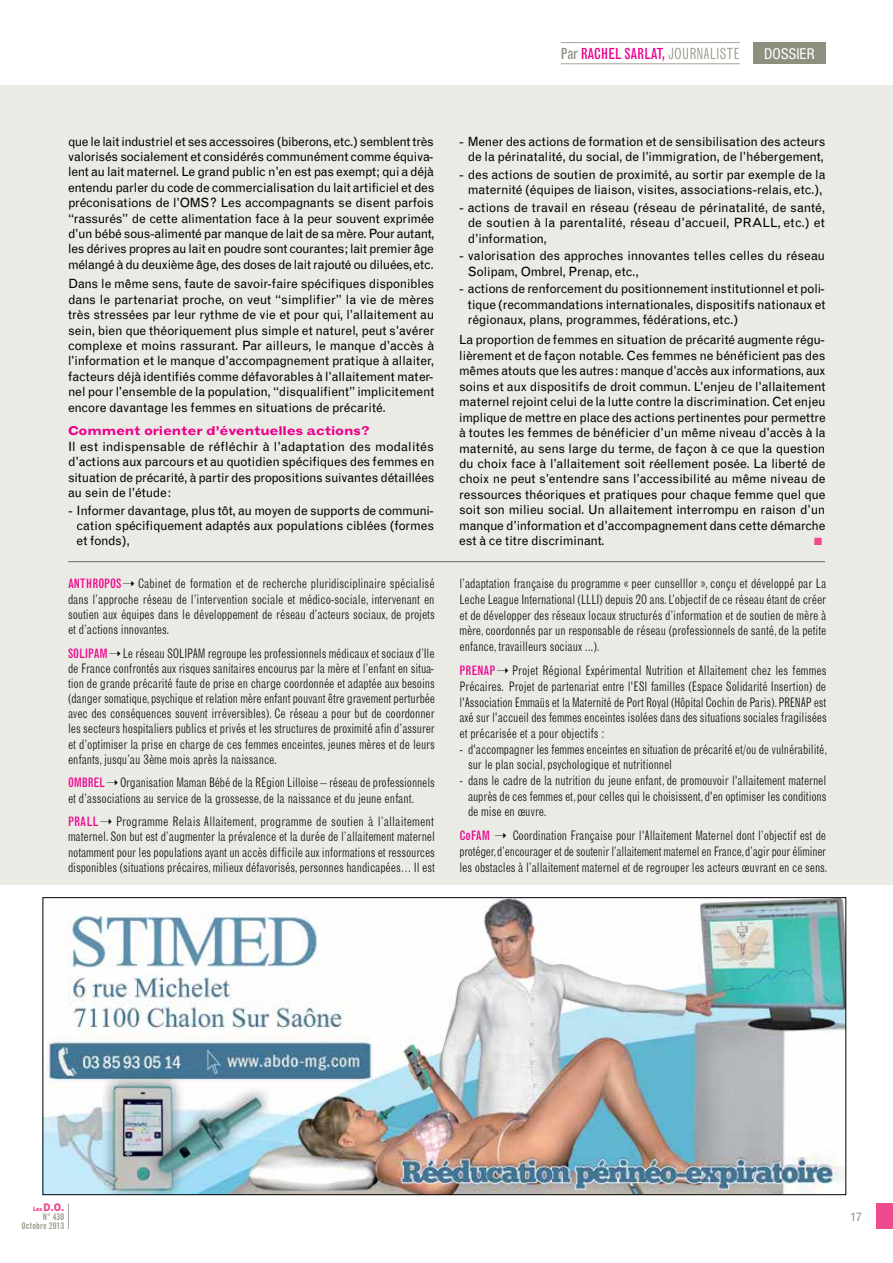
<style>
.page{position:relative;width:893px;height:1263px;background:#fff}
.page>*{position:absolute;margin:0;border:0;box-sizing:border-box;transform-origin:0 0}
.t1{font:condensed 15px "Grotesque";letter-spacing:-.02em;color:#ec008c}
.t2{font:condensed 15px "Helvetica Neue";letter-spacing:.01em;color:#fff}
.t3{font:12.75px/15.5px "Grotesque";letter-spacing:-.015em;color:#000;text-align:justify}
.t4{font:300 condensed 12.75px/15.1px "Grotesque";letter-spacing:-.01em;color:#000;text-align:justify}
.t5{font:700 expanded 12.75px "Grotesque";letter-spacing:-.015em;color:#ec008c}
.t6{font:condensed 12.75px "Grotesque";letter-spacing:-.005em;color:#ec008c}
.t7{font:condensed 12px "Helvetica Neue";color:#8c907f}
.t8{font:10.5px "Aller Display";color:#ef4a8d}
.t9{font:condensed 9px/9px "Grotesque";letter-spacing:.01em;color:#8c907f;text-align:right}
.s1{color:#8c907f}
.s2{font-weight:300;color:#8c907f}
.s3{font-weight:400;color:#ec008c}
.s4{font-size:6px}
</style>
<div class="page">
<div style="left:876px;top:1203px;width:16px;height:26px;background:#ef4a8d"></div>
<div style="left:753px;top:43px;width:72px;height:21px;background:#8c907f"></div>
<svg style="left:68px;top:1203px;width:1px;height:26px"></svg>
<div style="left:0;top:85px;width:892px;height:799px;background:#ebebe5"></div>
<hr style="left:561px;top:42px;width:179px;height:1px;background:#a7a699">
<hr style="left:561px;top:63px;width:179px;height:1px;background:#a7a699">
<hr style="left:68px;top:561px;width:757px;height:1px;background:#676a5e">
<img style="left:45px;top:899px;width:799px;height:294px">
<p class="t1" style="left:561px;top:45px;width:181px"><span class="s1">Par</span> RACHEL SARLAT, <span class="s2">JOURNALISTE</span></p>
<p class="t2" style="left:764px;top:45px;width:52px">DOSSIER</p>
<p class="t3" style="left:68px;top:134px;width:368px">que le lait industriel et ses accessoires (biberons,etc.) semblent très valorisés socialement et considérés communément comme équiva&shy;lent au lait maternel. Le grand public n’en est pas exempt; qui a déjà entendu parler du code de commercialisation du lait artificiel et des préconisations de l’OMS? Les accompagnants se disent parfois “rassurés” de cette alimentation face à la peur souvent exprimée d’un bébé sous-alimenté par manque de lait de sa mère. Pour autant, les dérives propres au lait en poudre sont courantes; lait premier âge mélangé à du deuxième âge, des doses de lait rajouté ou diluées,etc.</p>
<p class="t3" style="left:68px;top:276px;width:368px">Dans le même sens, faute de savoir-faire spécifiques disponibles dans le partenariat proche, on veut “simplifier” la vie de mères très stressées par leur rythme de vie et pour qui, l’allaitement au sein, bien que théoriquement plus simple et naturel, peut s’avérer complexe et moins rassurant. Par ailleurs, le manque d’accès à l’information et le manque d’accompagnement pratique à allaiter, facteurs déjà identifiés comme défavorables à l’allaitement mater&shy;nel pour l’ensemble de la population, “disqualifient” implicitement encore davantage les femmes en situations de précarité.</p>
<p class="t5" style="left:68px;top:423px;width:303px">Comment orienter d’éventuelles actions?</p>
<p class="t3" style="left:68px;top:439px;width:368px">Il est indispensable de réfléchir à l’adaptation des modalités d’actions aux parcours et au quotidien spécifiques des femmes en situation de précarité, à partir des propositions suivantes détaillées au sein de l’étude:</p>
<p class="t3" style="left:77px;top:502px;width:359px;text-indent:-9px">- Informer davantage, plus tôt, au moyen de supports de communi&shy;cation spécifiquement adaptés aux populations ciblées (formes et fonds),</p>
<p class="t4" style="left:68px;top:576px;width:368px;text-indent:70px">Cabinet de formation et de recherche pluridisciplinaire spécialisé dans l’approche réseau de l’intervention sociale et médico-sociale, intervenant en soutien aux équipes dans le développement de réseau d’acteurs sociaux, de projets et d’actions innovantes.</p>
<p class="t4" style="left:68px;top:645px;width:369px"><span class="s3">SOLIPAM</span> Le réseau SOLIPAM regroupe les professionnels médicaux et sociaux d’Ile de France confrontés aux risques sanitaires encourus par la mère et l’enfant en situa&shy;tion de grande précarité faute de prise en charge coordonnée et adaptée aux besoins (danger somatique, psychique et relation mère enfant pouvant être gravement perturbée avec des conséquences souvent irréversibles). Ce réseau a pour but de coordonner les secteurs hospitaliers publics et privés et les structures de proximité afin d’assurer et d’optimiser la prise en charge de ces femmes enceintes, jeunes mères et de leurs enfants, jusqu’au 3ème mois après la naissance.</p>
<p class="t4" style="left:68px;top:775px;width:368px"><span class="s3">OMBREL</span> Organisation Maman Bébé de la REgion Lilloise – réseau de professionnels et d’associations au service de la grossesse, de la naissance et du jeune enfant.</p>
<p class="t6" style="left:68px;top:814px;width:32px">PRALL</p>
<p class="t6" style="left:68px;top:576px;width:55px">ANTHROPOS</p>
<p class="t4" style="left:68px;top:814px;width:369px;text-indent:48px">Programme Relais Allaitement, programme de soutien à l’allaitement maternel. Son but est d’augmenter la prévalence et la durée de l’allaitement maternel notamment pour les populations ayant un accès difficile aux informations et ressources disponibles (situations précaires, milieux défavorisés, personnes handicapées… Il est</p>
<p class="t3" style="left:459px;top:134px;width:368px;text-align:center">- Mener des actions de formation et de sensibilisation des acteurs de la périnatalité, du social, de l’immigration, de l’hébergement,</p>
<p class="t3" style="left:459px;top:167px;width:368px;text-align:center">- des actions de soutien de proximité, au sortir par exemple de la maternité (équipes de liaison, visites, associations-relais, etc.),</p>
<p class="t3" style="left:468px;top:200px;width:359px;text-indent:-9px">- actions de travail en réseau (réseau de périnatalité, de santé, de soutien à la parentalité, réseau d’accueil, PRALL, etc.) et d’information,</p>
<p class="t3" style="left:468px;top:248px;width:359px;text-indent:-9px">- valorisation des approches innovantes telles celles du réseau<br>Solipam, Ombrel, Prenap, etc.,</p>
<p class="t3" style="left:468px;top:281px;width:359px;text-indent:-9px">- actions de renforcement du positionnement institutionnel et poli&shy;tique (recommandations internationales, dispositifs nationaux et régionaux, plans, programmes, fédérations, etc.)</p>
<p class="t3" style="left:459px;top:332px;width:368px">La proportion de femmes en situation de précarité augmente régu&shy;lièrement et de façon notable. Ces femmes ne bénéficient pas des mêmes atouts que les autres: manque d’accès aux informations, aux soins et aux dispositifs de droit commun. L’enjeu de l’allaitement maternel rejoint celui de la lutte contre la discrimination. Cet enjeu implique de mettre en place des actions pertinentes pour permettre à toutes les femmes de bénéficier d’un même niveau d’accès à la maternité, au sens large du terme, de façon à ce que la question du choix face à l’allaitement soit réellement posée. La liberté de choix ne peut s’entendre sans l’accessibilité au même niveau de ressources théoriques et pratiques pour chaque femme quel que soit son milieu social. Un allaitement interrompu en raison d’un manque d’information et d’accompagnement dans cette démarche est à ce titre discriminant.</p>
<p class="t4" style="left:459px;top:576px;width:369px;line-height:15.6px">l’adaptation française du programme « peer cunselllor », conçu et développé par La Leche League International (LLLI) depuis 20 ans. L’objectif de ce réseau étant de créer et de développer des réseaux locaux structurés d’information et de soutien de mère à mère, coordonnés par un responsable de réseau (professionnels de santé, de la petite enfance, travailleurs sociaux ...).</p>
<p class="t6" style="left:459px;top:663px;width:37px">PRENAP</p>
<p class="t4" style="left:459px;top:663px;width:369px;line-height:15.6px;text-indent:53px">Projet Régional Expérimental Nutrition et Allaitement chez les femmes Précaires. Projet de partenariat entre l'ESI familles (Espace Solidarité Insertion) de l'Association Emmaüs et la Maternité de Port Royal (Hôpital Cochin de Paris). PRENAP est axé sur l'accueil des femmes enceintes isolées dans des situations sociales fragilisées et précarisée et a pour objectifs :</p>
<p class="t4" style="left:468px;top:741px;width:361px;line-height:15.6px;text-indent:-9px">- d'accompagner les femmes enceintes en situation de précarité et/ou de vulnérabilité, sur le plan social, psychologique et nutritionnel</p>
<p class="t4" style="left:468px;top:772px;width:360px;line-height:15.6px;text-indent:-9px">- dans le cadre de la nutrition du jeune enfant, de promouvoir l'allaitement maternel auprès de ces femmes et, pour celles qui le choisissent, d'en optimiser les conditions de mise en œuvre.</p>
<p class="t6" style="left:459px;top:828px;width:32px">CoFAM</p>
<p class="t4" style="left:459px;top:828px;width:370px;line-height:15.6px;text-indent:53px">Coordination Française pour l'Allaitement Maternel dont l’objectif est de protéger, d’encourager et de soutenir l’allaitement maternel en France, d’agir pour éliminer les obstacles à l’allaitement maternel et de regrouper les acteurs œuvrant en ce sens.</p>
<p class="t8" style="left:33px;top:1201px;width:32px"><span class="s4">Les</span> D.O.</p>
<p class="t9" style="left:22px;top:1212px;width:44px">N° 430<br>Octobre 2013</p>
<p class="t7" style="left:850px;top:1210px;width:13px">17</p>
</div>
